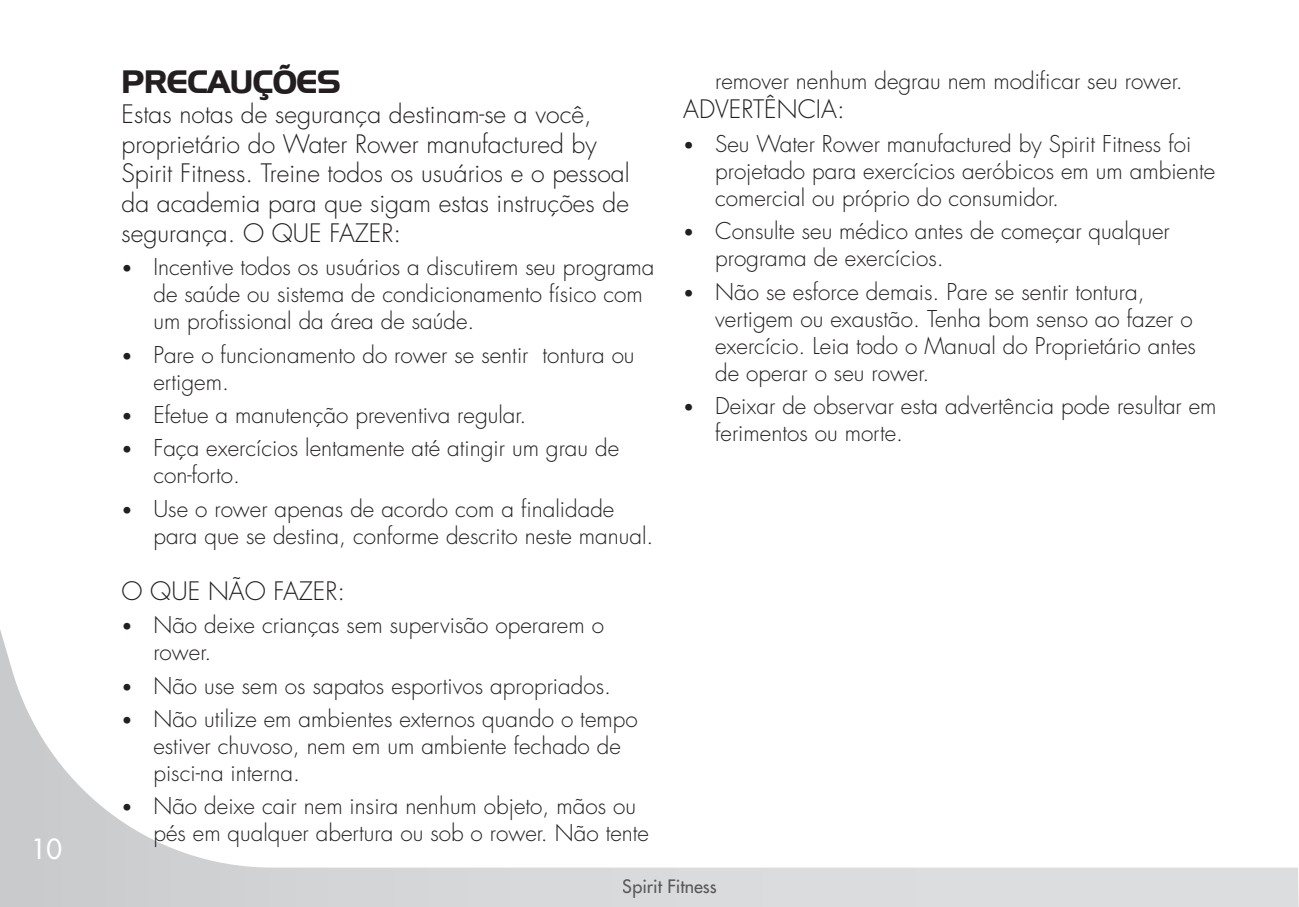
<style>
.page{position:relative;width:1299px;height:907px;background:#fff}
.page>*{position:absolute;margin:0;border:0;box-sizing:border-box;transform-origin:0 0}
.Warning{font:700 31.5px "Hanzel";color:#231f20}
.t1{font:500 27px "Futura Std";color:#fff}
.Warning-2{font:300 24.75px/29.7px "Futura Std";color:#231f20}
.t2{font:300 22.5px/27px "Futura Std";color:#231f20}
.t3{font:500 18px "Futura Std";color:#231f20}
.s1{font-size:18px}
</style>
<div class="page">
<svg style="left:0;top:629px;width:1299px;height:277px"></svg>
<p class="t1" style="left:31px;top:832px;width:33px">10</p>
<p class="Warning" style="left:122px;top:63px;width:221px">PRECAUÇÕES</p>
<p class="Warning-2" style="left:122px;top:100px;width:510px">Estas notas de segurança destinam-se a você, proprietário do Water Rower manufactured by Spirit Fitness. Treine todos os usuários e o pessoal da academia para que sigam estas instruções de segurança. O QUE FAZER:</p>
<p class="t2" style="left:153px;top:254px;width:503px;text-indent:-32px"><span class="s1">•</span> Incentive todos os usuários a discutirem seu programa de saúde ou sistema de condicionamento físico com um profissional da área de saúde.</p>
<p class="t2" style="left:153px;top:341px;width:483px;text-indent:-32px"><span class="s1">•</span> Pare o funcionamento do rower se sentir tontura ou ertigem.</p>
<p class="t2" style="left:122px;top:402px;width:406px"><span class="s1">•</span> Efetue a manutenção preventiva regular.</p>
<p class="t2" style="left:153px;top:435px;width:467px;text-indent:-32px"><span class="s1">•</span> Faça exercícios lentamente até atingir um grau de con-forto.</p>
<p class="t2" style="left:153px;top:495px;width:502px;text-indent:-32px"><span class="s1">•</span> Use o rower apenas de acordo com a finalidade para que se destina, conforme descrito neste manual.</p>
<p class="Warning-2" style="left:122px;top:576px;width:225px">O QUE NÃO FAZER:</p>
<p class="t2" style="left:153px;top:612px;width:452px;text-indent:-32px"><span class="s1">•</span> Não deixe crianças sem supervisão operarem o rower.</p>
<p class="t2" style="left:122px;top:672px;width:491px"><span class="s1">•</span> Não use sem os sapatos esportivos apropriados.</p>
<p class="t2" style="left:153px;top:706px;width:486px;text-indent:-32px"><span class="s1">•</span> Não utilize em ambientes externos quando o tempo estiver chuvoso, nem em um ambiente fechado de pisci-na interna.</p>
<p class="t2" style="left:153px;top:793px;width:497px;text-indent:-32px"><span class="s1">•</span> Não deixe cair nem insira nenhum objeto, mãos ou pés em qualquer abertura ou sob o rower. Não tente</p>
<p class="t2" style="left:715px;top:68px;width:469px">remover nenhum degrau nem modificar seu rower.</p>
<p class="Warning-2" style="left:683px;top:95px;width:163px">ADVERTÊNCIA:</p>
<p class="t2" style="left:715px;top:131px;width:502px;text-indent:-32px"><span class="s1">•</span> Seu Water Rower manufactured by Spirit Fitness foi projetado para exercícios aeróbicos em um ambiente comercial ou próprio do consumidor.</p>
<p class="t2" style="left:715px;top:218px;width:456px;text-indent:-32px"><span class="s1">•</span> Consulte seu médico antes de começar qualquer programa de exercícios.</p>
<p class="t2" style="left:715px;top:279px;width:482px;text-indent:-32px"><span class="s1">•</span> Não se esforce demais. Pare se sentir tontura, vertigem ou exaustão. Tenha bom senso ao fazer o exercício. Leia todo o Manual do Proprietário antes de operar o seu rower.</p>
<p class="t2" style="left:715px;top:393px;width:503px;text-indent:-32px"><span class="s1">•</span> Deixar de observar esta advertência pode resultar em ferimentos ou morte.</p>
<p class="t3" style="left:623px;top:875px;width:96px">Spirit Fitness</p>
</div>
